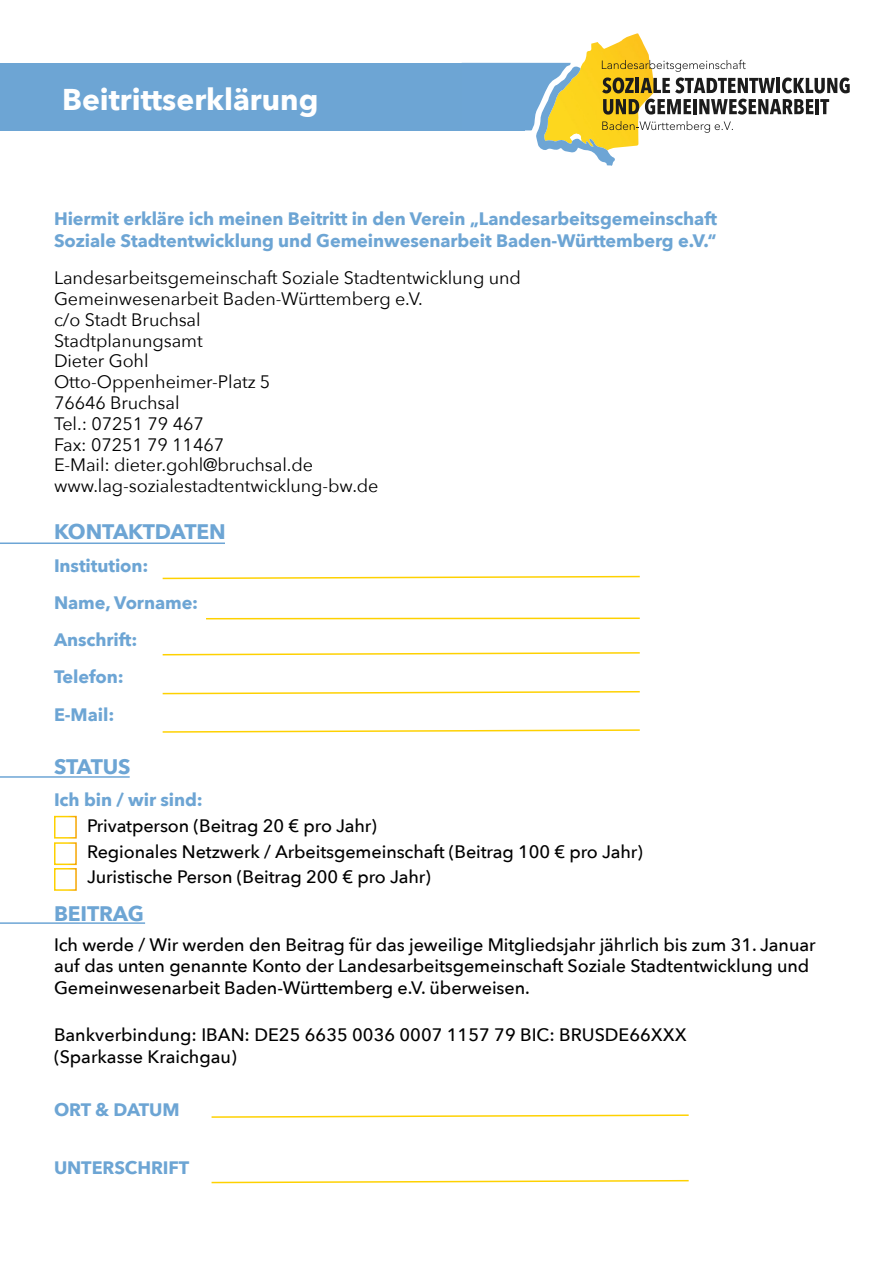
<style>
.page{position:relative;width:893px;height:1263px;background:#fff}
.page>*{position:absolute;margin:0;border:0;box-sizing:border-box;transform-origin:0 0}
.t1{font:700 30px "Avenir Next";color:#fff}
.t2{font:700 21px "Avenir Next";letter-spacing:-.005em;color:#6da5d4}
.t3{font:500 18px/21.6px "Avenir Next";letter-spacing:-.005em;color:#000}
.t4{font:18px/20.7px "Avenir Next";letter-spacing:-.005em;color:#000}
.t5{font:700 18px/37.2px "Avenir Next";letter-spacing:-.005em;color:#6da5d4}
.s1{color:#6da5d5}
</style>
<div class="page">
<div style="left:0;top:63px;width:525px;height:68px;background:#6da5d4"></div>
<img style="left:585px;top:33px;width:65px;height:27px">
<svg style="left:462px;top:60px;width:388px;height:106px"></svg>
<div style="left:54px;top:816px;width:23px;height:22px;border:2px solid #fff"></div>
<div style="left:54px;top:842px;width:23px;height:23px;border:2px solid #fff"></div>
<div style="left:54px;top:868px;width:23px;height:23px;border:2px solid #fff"></div>
<svg style="left:162px;top:729px;width:478px;height:4px"></svg>
<svg style="left:162px;top:691px;width:478px;height:4px"></svg>
<svg style="left:162px;top:652px;width:478px;height:4px"></svg>
<svg style="left:162px;top:575px;width:478px;height:5px"></svg>
<hr style="left:206px;top:617px;width:434px;height:2px;background:#fed100">
<svg style="left:211px;top:1179px;width:478px;height:5px"></svg>
<svg style="left:211px;top:1114px;width:478px;height:4px"></svg>
<hr style="left:0;top:542px;width:225px;height:2px;background:#6da5d5">
<hr style="left:0;top:776px;width:130px;height:2px;background:#6da5d5">
<hr style="left:0;top:922px;width:145px;height:2px;background:#6da5d5">
<h1 class="t1" style="left:62px;top:73px;width:258px">Beitrittserklärung</h1>
<p class="t5" style="left:54px;top:207px;width:665px;line-height:22.2px">Hiermit erkläre ich meinen Beitritt in den Verein „Landesarbeitsgemeinschaft<br>Soziale Stadtentwicklung und Gemeinwesenarbeit Baden-Württemberg e.V.“</p>
<p class="t4" style="left:54px;top:267px;width:468px">Landesarbeitsgemeinschaft Soziale Stadtentwicklung und<br>Gemeinwesenarbeit Baden-Württemberg e.V.<br>c/o Stadt Bruchsal<br>Stadtplanungsamt<br>Dieter Gohl<br>Otto-Oppenheimer-Platz 5<br>76646 Bruchsal<br>Tel.: 07251 79 467<br>Fax: 07251 79 11467<br>E-Mail: dieter.gohl@bruchsal.de www.lag-sozialestadtentwicklung-bw.de</p>
<p class="t2" style="left:54px;top:513px;width:173px">KONTAKTDATEN</p>
<p class="t5" style="left:54px;top:546px;width:146px">Institution:<br>Name, Vorname:<br>Anschrift:<br><span class="s1">Telefon</span>:<br>E-Mail:</p>
<p class="t2" style="left:54px;top:749px;width:78px">STATUS</p>
<p class="t5" style="left:54px;top:781px;width:150px">Ich bin / wir sind:</p>
<p class="t3" style="left:87px;top:812px;width:557px;line-height:25.8px">Privatperson (Beitrag 20 € pro Jahr)<br>Regionales Netzwerk / Arbeitsgemeinschaft (Beitrag 100 € pro Jahr)<br>Juristische Person (Beitrag 200 € pro Jahr)</p>
<p class="t2" style="left:54px;top:895px;width:91px">BEITRAG</p>
<p class="t3" style="left:54px;top:933px;width:763px">Ich werde / Wir werden den Beitrag für das jeweilige Mitgliedsjahr jährlich bis zum 31. Januar auf das unten genannte Konto der Landesarbeitsgemeinschaft Soziale Stadtentwicklung und<br>Gemeinwesenarbeit Baden-Württemberg e.V. überweisen.</p>
<p class="t3" style="left:54px;top:1024px;width:634px">Bankverbindung: IBAN: DE25 6635 0036 0007 1157 79 BIC: BRUSDE66XXX (Sparkasse Kraichgau)</p>
<p class="t5" style="left:54px;top:1091px;width:127px">ORT &amp; DATUM</p>
<p class="t5" style="left:54px;top:1149px;width:137px">UNTERSCHRIFT</p>
</div>
